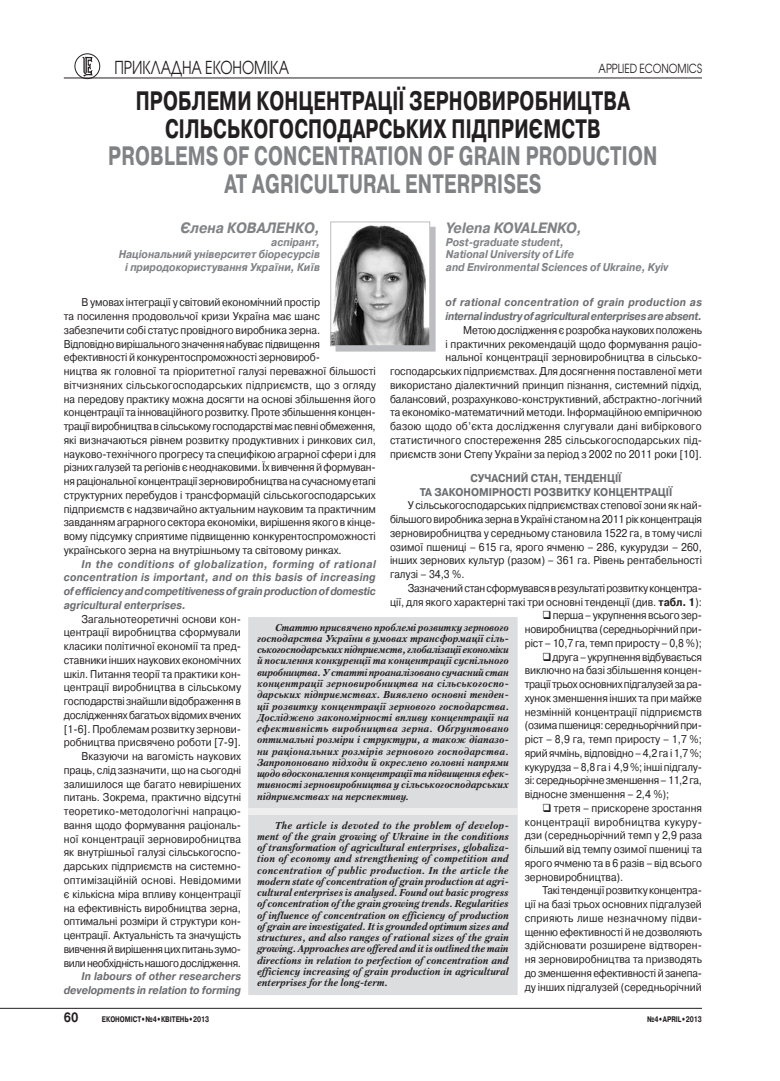
<style>
.page{position:relative;width:780px;height:1081px;background:#fff}
.page>*{position:absolute;margin:0;border:0;box-sizing:border-box;transform-origin:0 0}
.t1{font:700 26.62px/27.5px "Pragmatica C";letter-spacing:.01em;color:#231f20;text-align:center;scale:.7 1}
.t2{font:700 26.62px/27.5px "Pragmatica C";letter-spacing:.01em;color:#808285;text-align:center;scale:.7 1}
.t3{font:17.75px "Avant Garde Gothic C";color:#231f20;scale:.79 1}
.t4{font:italic 700 15px "Pragmatica C";color:#808285;scale:.9 1}
.t5{font:700 13.5px "Pragmatica C";color:#231f20;scale:.83 1}
.t6{font:12.5px "Avant Garde Gothic C";letter-spacing:-.005em;color:#231f20;scale:.8 1}
.t7{font:11.25px/13.8px "Pragmatica C";color:#231f20;text-align:justify;scale:.9 1}
.t8{font:italic 700 11.25px/13.8px "Pragmatica C";color:#6c6d70;text-align:justify;scale:.9 1}
.t9{font:italic 700 11.25px/12.5px "Pragmatica C";color:#808285;scale:.9 1}
.t10{font:11.25px/13.8px "Pragmatica C";letter-spacing:-.025em;color:#231f20;text-align:right;scale:.9 1}
.t11{font:italic 700 11.25px/13.8px "Pragmatica C";letter-spacing:-.03em;color:#6c6d70;scale:.9 1}
.t12{font:700 11.25px/13.8px "Pragmatica C";color:#6c6d70;text-align:center;scale:.9 1}
.t13{font:italic 700 10px/11.2px "Petersburg C";color:#231f20;text-align:justify}
.t14{font:700 8.12px "Pragmatica C";color:#231f20;scale:.77 1}
.s1{font-weight:700}
</style>
<div class="page">
<hr style="left:64px;top:78px;width:638px;height:1px;background:#231f20">
<hr style="left:0;top:1008px;width:702px;height:1px;background:#231f20">
<svg style="left:82px;top:57px;width:10px;height:19px"></svg>
<div style="left:74px;top:53px;width:26px;height:26px;border:1px solid #231f20;border-radius:50%"></div>
<svg style="left:336px;top:227px;width:99px;height:124px"></svg>
<img style="left:332px;top:225px;width:96px;height:119px">
<div style="left:330px;top:222px;width:100px;height:124px;border:1px solid #bcbdc0"></div>
<div style="left:248px;top:617px;width:269px;height:378px;background:#dcdddf"></div>
<div style="left:248px;top:808px;width:269px;height:7px;background:#eeeeef"></div>
<h2 class="t3" style="left:114px;top:57px;width:222px">ПРИКЛАДНА ЕКОНОМІКА</h2>
<p class="t6" style="left:598px;top:61px;width:131px">APPLIED ECONOMICS</p>
<h1 class="t1" style="left:136px;top:87px;width:707px">ПРОБЛЕМИ КОНЦЕНТРАЦІЇ ЗЕРНОВИРОБНИЦТВА<br>СІЛЬСЬКОГОСПОДАРСЬКИХ ПІДПРИЄМСТВ</h1>
<h1 class="t2" style="left:108px;top:142px;width:786px">PROBLEMS OF CONCENTRATION OF GRAIN PRODUCTION<br>AT AGRICULTURAL ENTERPRISES</h1>
<h3 class="t4" style="left:446px;top:220px;width:153px">Yelena KOVALENKO,</h3>
<p class="t9" style="left:446px;top:236px;width:249px">Post-graduate student,<br>National University of Life<br>and Environmental Sciences of Ukraine, Kyiv</p>
<h3 class="t4" style="left:180px;top:220px;width:156px">Єлена КОВАЛЕНКО,</h3>
<p class="t9" style="left:119px;top:236px;width:225px;text-align:right">аспірант,<br>Національний університет біоресурсів і природокористування України, Київ</p>
<p class="t7" style="left:64px;top:296px;width:348px;text-align:left;text-indent:18px">В умовах інтеграції у світовий економічний простір<br>та посилення продовольчої кризи Україна має шанс забезпечити собі статус провідного виробника зерна.<br>Відповідно вирішального значення набуває підвищення ефективності й конкурентоспроможності зерновироб-<br>ництва як головної та пріоритетної галузі переважної більшості вітчизняних сільськогосподарських підприємств, що з огляду на передову практику можна досягти на основі збільшення його концентрації та інноваційного розвитку. Проте збільшення концен&shy;трації виробництва в сільському господарстві має певні обмеження, які визначаються рівнем розвитку продуктивних і ринкових сил, науково-технічного прогресу та специфікою аграрної сфери і для різних галузей та регіонів є неоднаковими. Їх вивчення й формуван&shy;ня раціональної концентрації зерновиробництва на сучасному етапі структурних перебудов і трансформацій сільськогосподарських підприємств є надзвичайно актуальним науковим та практичним завданням аграрного сектора економіки, вирішення якого в кінце&shy;вому підсумку сприятиме підвищенню конкурентоспроможності українського зерна на внутрішньому та світовому ринках.</p>
<p class="t8" style="left:64px;top:557px;width:348px;text-indent:18px">In the conditions of globalization, forming of rational concentration is important, and on this basis of increasing of efficiency and competitiveness of grain production of domestic agricultural enterprises.</p>
<p class="t7" style="left:64px;top:612px;width:198px;text-align:right">Загальнотеоретичні основи кон&shy;центрації виробництва сформували класики політичної економії та пред&shy;ставники інших наукових економічних шкіл. Питання теорії та практики кон&shy;центрації виробництва в сільському господарстві знайшли відображення в дослідженнях багатьох відомих вчених [1-6]. Проблемам розвитку зернови&shy;робництва присвячено роботи [7-9].<br>Вказуючи на вагомість наукових праць, слід зазначити, що на сьогодні залишилося ще багато невирішених питань. Зокрема, практично відсутні теоретико-методологічні напрацю&shy;вання щодо формування раціональ&shy;ної концентрації зерновиробництва як внутрішньої галузі сільськогоспо&shy;дарських підприємств на системно&shy;оптимізаційній основі. Невідомими є кількісна міра впливу концентрації на ефективність виробництва зерна, оптимальні розміри й структури кон&shy;центрації. Актуальність та значущість вивчення й вирішення цих питань зумо&shy;вили необхідність нашого дослідження.</p>
<p class="t8" style="left:64px;top:969px;width:198px;text-align:right">In labours of other researchers developments in relation to forming</p>
<p class="t11" style="left:445px;top:296px;width:286px">of rational concentration of grain production as internal industry of agricultural enterprises are absent.</p>
<p class="t7" style="left:390px;top:323px;width:348px;text-align:right">Метою дослідження є розробка наукових положень<br>і практичних рекомендацій щодо формування раціо-<br>нальної концентрації зерновиробництва в сільсько&shy;господарських підприємствах. Для досягнення поставленої мети використано діалектичний принцип пізнання, системний підхід, балансовий, розрахунково-конструктивний, абстрактно-логічний та економіко-математичний методи. Інформаційною емпіричною базою щодо об’єкта дослідження слугували дані вибіркового статистичного спостереження 285 сільськогосподарських під&shy;приємств зони Степу України за період з 2002 по 2011 роки [10].</p>
<p class="t12" style="left:419px;top:471px;width:282px">СУЧАСНИЙ СТАН, ТЕНДЕНЦІЇ<br>ТА ЗАКОНОМІРНОСТІ РОЗВИТКУ КОНЦЕНТРАЦІЇ</p>
<p class="t7" style="left:390px;top:499px;width:348px;text-indent:18px">У сільськогосподарських підприємствах степової зони як най&shy;більшого виробника зерна в Україні станом на 2011 рік концентрація зерновиробництва у середньому становила 1522 га, в тому числі озимої пшениці – 615 га, ярого ячменю – 286, кукурудзи – 260, інших зернових культур (разом) – 361 га. Рівень рентабельності галузі – 34,3 %.</p>
<p class="t10" style="left:390px;top:581px;width:348px">Зазначений стан сформувався в результаті розвитку концентра-<br>ції, для якого характерні такі три основні тенденції (див. <span class="s1">табл. 1</span>):</p>
<p class="t7" style="left:524px;top:609px;width:198px;text-indent:18px">❑перша – укрупнення всього зер&shy;новиробництва (середньорічний при&shy;ріст – 10,7 га, темп приросту – 0,8 %);</p>
<p class="t7" style="left:524px;top:650px;width:198px;text-indent:18px">❑друга – укрупнення відбувається виключно на базі збільшення концен&shy;трації трьох основних підгалузей за ра&shy;хунок зменшення інших та при майже незмінній концентрації підприємств (озима пшениця: середньорічний при&shy;ріст – 8,9 га, темп приросту – 1,7 %; ярий ячмінь, відповідно – 4,2 га і 1,7 %; кукурудза – 8,8 га і 4,9 %; інші підгалу&shy;зі: середньорічне зменшення – 11,2га, відносне зменшення – 2,4 %);</p>
<p class="t7" style="left:524px;top:801px;width:198px;text-indent:18px">❑ третя – прискорене зростання концентрації виробництва кукуру&shy;дзи (середньорічний темп у 2,9 раза більший від темпу озимої пшениці та ярого ячменю та в 6 разів – від всього зерновиробництва).</p>
<p class="t7" style="left:524px;top:884px;width:198px;text-indent:18px">Такі тенденції розвитку концентра&shy;ції на базі трьох основних підгалузей сприяють лише незначному підви&shy;щенню ефективності й не дозволяють здійснювати розширене відтворен&shy;ня зерновиробництва та призводять до зменшення ефективності й занепа&shy;ду інших підгалузей (середньорічний</p>
<p class="t13" style="left:257px;top:621px;width:253px;text-indent:18px">Статтю присвячено проблемі розвитку зернового господарства України в умовах трансформації сіль&shy;ськогосподарських підприємств, глобалізації економіки й посилення конкуренції та концентрації суспільного виробництва. У статті проаналізовано сучасний стан концентрації зерновиробництва на сільськогоспо&shy;дарських підприємствах. Виявлено основні тенден&shy;ції розвитку концентрації зернового господарства.<br>Досліджено закономірності впливу концентрації на ефективність виробництва зерна. Обґрунтовано оптимальні розміри і структури, а також діапазо&shy;ни раціональних розмірів зернового господарства.<br>Запропоновано підходи й окреслено головні напрями щодо вдосконалення концентрації та підвищення ефек&shy;тивності зерновиробництва у сільськогосподарських підприємствах на перспективу.</p>
<p class="t13" style="left:257px;top:819px;width:253px;text-indent:18px">The article is devoted to the problem of develop&shy;ment of the grain growing of Ukraine in the conditions of transformation of agricultural enterprises, globaliza&shy;tion of economy and strengthening of competition and concentration of public production. In the article the modern state of concentration of grain production at agri&shy;cultural enterprises is analysed. Found out basic progress of concentration of the grain growing trends. Regularities of influence of concentration on efficiency of production of grain are investigated. It is grounded optimum sizes and structures, and also ranges of rational sizes of the grain growing. Approaches are offered and it is outlined the main directions in relation to perfection of concentration and efficiency increasing of grain production in agricultural enterprises for the long-term.</p>
<p class="t5" style="left:64px;top:1010px;width:19px">60</p>
<p class="t14" style="left:102px;top:1015px;width:141px">ЕКОНОМIСТ•№4•КВІТЕНЬ•2013</p>
<p class="t14" style="left:647px;top:1015px;width:73px">№4•APRIL•2013</p>
</div>
